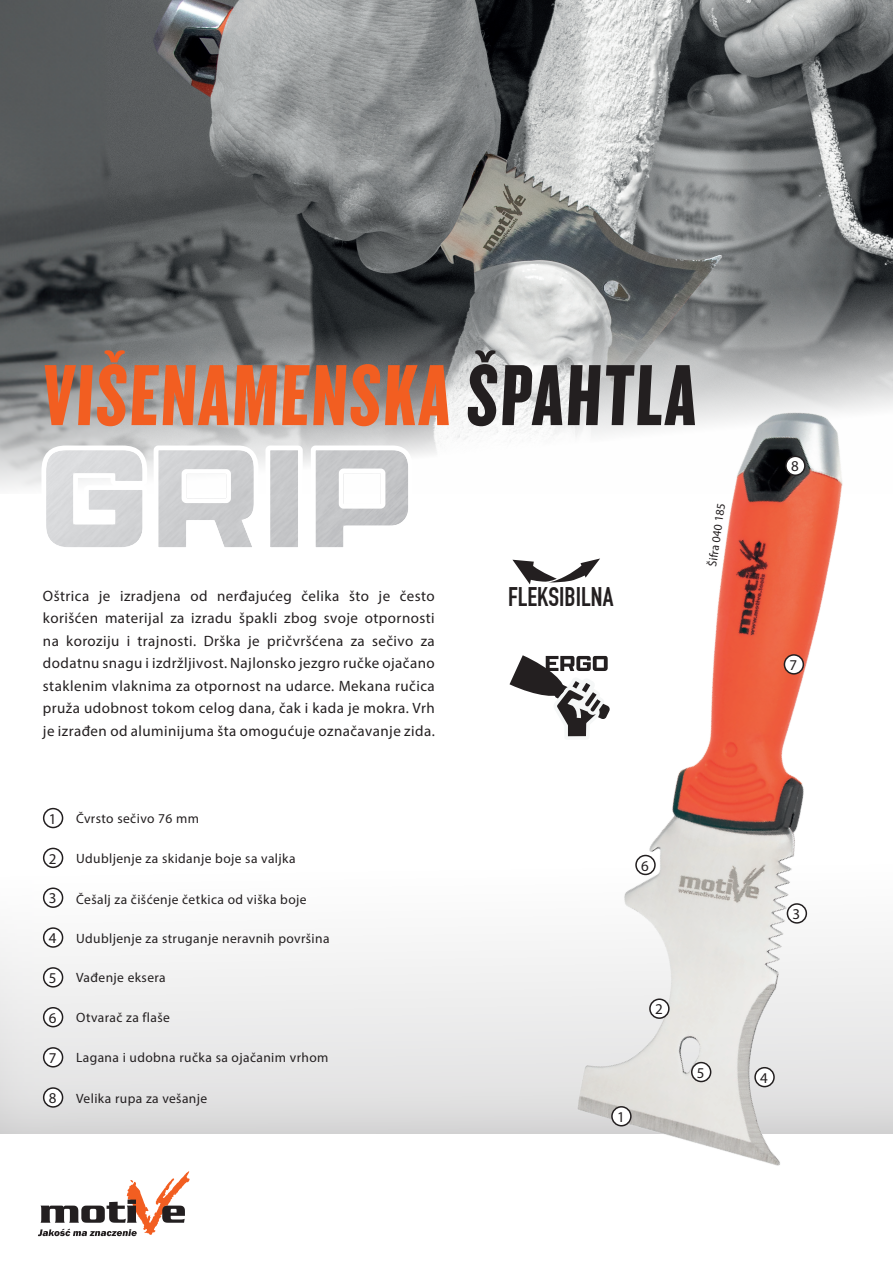
<style>
.page{position:relative;width:893px;height:1263px;background:#fff}
.page>*{position:absolute;margin:0;border:0;box-sizing:border-box;transform-origin:0 0}
.t1{font:90px "Knockout 68 Full Featherwt";color:#f25e21}
.t2{font:26.4px "DIN Engschrift";color:#231f20}
.t3{font:15px/22.5px "Myriad Pro";letter-spacing:.03em;color:#231f20;text-align:justify}
.t4{font:13.5px "Myriad Pro";letter-spacing:.03em;color:#231f20}
.t5{font:12px "Myriad Pro";color:#231f20}
.s1{color:#231f20}
</style>
<div class="page">
<div style="left:0;top:812px;width:893px;height:322px;background:#fff;opacity:.45"></div>
<img style="left:0;top:0;width:893px;height:489px">
<svg style="left:38px;top:1171px;width:152px;height:65px"></svg>
<svg style="left:39px;top:443px;width:204px;height:104px"></svg>
<img style="left:243px;top:359px;width:650px;height:807px">
<svg style="left:509px;top:655px;width:101px;height:85px"></svg>
<svg style="left:512px;top:558px;width:88px;height:26px"></svg>
<div style="left:612px;top:1107px;width:19px;height:19px;background:#fff;border-radius:50%"></div>
<div style="left:611px;top:1106px;width:21px;height:20px;border:2px solid #231f20;border-radius:50%"></div>
<div style="left:44px;top:809px;width:19px;height:18px;background:#fff;border-radius:50%"></div>
<div style="left:43px;top:808px;width:20px;height:20px;border:2px solid #231f20;border-radius:50%"></div>
<div style="left:44px;top:848px;width:19px;height:19px;background:#fff;border-radius:50%"></div>
<div style="left:43px;top:848px;width:20px;height:20px;border:2px solid #231f20;border-radius:50%"></div>
<div style="left:44px;top:888px;width:19px;height:19px;background:#fff;border-radius:50%"></div>
<div style="left:43px;top:887px;width:20px;height:21px;border:2px solid #231f20;border-radius:50%"></div>
<div style="left:44px;top:928px;width:19px;height:19px;background:#fff;border-radius:50%"></div>
<div style="left:43px;top:927px;width:20px;height:21px;border:2px solid #231f20;border-radius:50%"></div>
<div style="left:44px;top:968px;width:19px;height:19px;background:#fff;border-radius:50%"></div>
<div style="left:43px;top:967px;width:20px;height:20px;border:2px solid #231f20;border-radius:50%"></div>
<div style="left:44px;top:1008px;width:19px;height:19px;background:#fff;border-radius:50%"></div>
<div style="left:43px;top:1007px;width:20px;height:20px;border:2px solid #231f20;border-radius:50%"></div>
<div style="left:44px;top:1048px;width:19px;height:19px;background:#fff;border-radius:50%"></div>
<div style="left:43px;top:1047px;width:20px;height:20px;border:2px solid #231f20;border-radius:50%"></div>
<div style="left:44px;top:1088px;width:19px;height:19px;background:#fff;border-radius:50%"></div>
<div style="left:43px;top:1087px;width:20px;height:21px;border:2px solid #231f20;border-radius:50%"></div>
<div style="left:650px;top:999px;width:19px;height:19px;background:#fff;border-radius:50%"></div>
<div style="left:649px;top:998px;width:21px;height:21px;border:2px solid #231f20;border-radius:50%"></div>
<div style="left:755px;top:1068px;width:19px;height:18px;background:#fff;border-radius:50%"></div>
<div style="left:754px;top:1067px;width:21px;height:20px;border:2px solid #231f20;border-radius:50%"></div>
<div style="left:636px;top:855px;width:19px;height:19px;background:#fff;border-radius:50%"></div>
<div style="left:635px;top:855px;width:21px;height:20px;border:2px solid #231f20;border-radius:50%"></div>
<div style="left:786px;top:456px;width:19px;height:19px;background:#fff;border-radius:50%"></div>
<div style="left:785px;top:456px;width:21px;height:20px;border:2px solid #231f20;border-radius:50%"></div>
<div style="left:784px;top:655px;width:19px;height:19px;background:#fff;border-radius:50%"></div>
<div style="left:784px;top:654px;width:20px;height:21px;border:2px solid #231f20;border-radius:50%"></div>
<div style="left:787px;top:904px;width:19px;height:19px;background:#fff;border-radius:50%"></div>
<div style="left:787px;top:903px;width:20px;height:21px;border:2px solid #231f20;border-radius:50%"></div>
<div style="left:692px;top:1062px;width:19px;height:19px;background:#fff;border-radius:50%"></div>
<div style="left:691px;top:1062px;width:20px;height:20px;border:2px solid #231f20;border-radius:50%"></div>
<h1 class="t1" style="left:41px;top:341px;width:661px">VIŠENAMENSKA <span class="s1">ŠPAHTLA</span></h1>
<p class="t3" style="left:43px;top:584px;width:393px">Oštrica je izradjena od nerđajućeg čelika što je često korišćen materijal za izradu špakli zbog svoje otpornosti na koroziju i trajnosti. Drška je pričvršćena za sečivo za dodatnu snagu i izdržljivost. Najlonsko jezgro ručke ojačano staklenim vlaknima za otpornost na udarce. Mekana ručica pruža udobnost tokom celog dana, čak i kada je mokra. Vrh je izrađen od aluminijuma šta omogućuje označavanje zida.</p>
<h2 class="t2" style="left:508px;top:581px;width:107px">FLEKSIBILNA</h2>
<p class="t5" style="left:705px;top:565px;width:65px;rotate:-82deg">Šifra 040 185</p>
<p class="t3" style="left:49px;top:807px;width:9px">1</p>
<p class="t3" style="left:49px;top:847px;width:9px">2</p>
<p class="t3" style="left:49px;top:887px;width:9px">3</p>
<p class="t3" style="left:49px;top:927px;width:9px">4</p>
<p class="t3" style="left:49px;top:966px;width:9px">5</p>
<p class="t3" style="left:49px;top:1006px;width:9px">6</p>
<p class="t3" style="left:49px;top:1046px;width:9px">7</p>
<p class="t3" style="left:49px;top:1086px;width:9px">8</p>
<p class="t4" style="left:76px;top:810px;width:124px">Čvrsto sečivo 76 mm</p>
<p class="t4" style="left:76px;top:850px;width:221px">Udubljenje za skidanje boje sa valjka</p>
<p class="t4" style="left:76px;top:891px;width:232px">Češalj za čišćenje četkica od viška boje</p>
<p class="t4" style="left:76px;top:930px;width:255px">Udubljenje za struganje neravnih površina</p>
<p class="t4" style="left:76px;top:969px;width:91px">Vađenje eksera</p>
<p class="t4" style="left:76px;top:1009px;width:95px">Otvarač za flaše</p>
<p class="t4" style="left:76px;top:1049px;width:254px">Lagana i udobna ručka sa ojačanim vrhom</p>
<p class="t4" style="left:76px;top:1090px;width:133px">Velika rupa za vešanje</p>
<p class="t3" style="left:641px;top:854px;width:9px">6</p>
<p class="t3" style="left:655px;top:998px;width:9px">2</p>
<p class="t3" style="left:617px;top:1105px;width:9px">1</p>
<p class="t3" style="left:697px;top:1061px;width:9px">5</p>
<p class="t3" style="left:791px;top:455px;width:9px">8</p>
<p class="t3" style="left:790px;top:653px;width:9px">7</p>
<p class="t3" style="left:793px;top:902px;width:9px">3</p>
<p class="t3" style="left:760px;top:1066px;width:9px">4</p>
</div>
